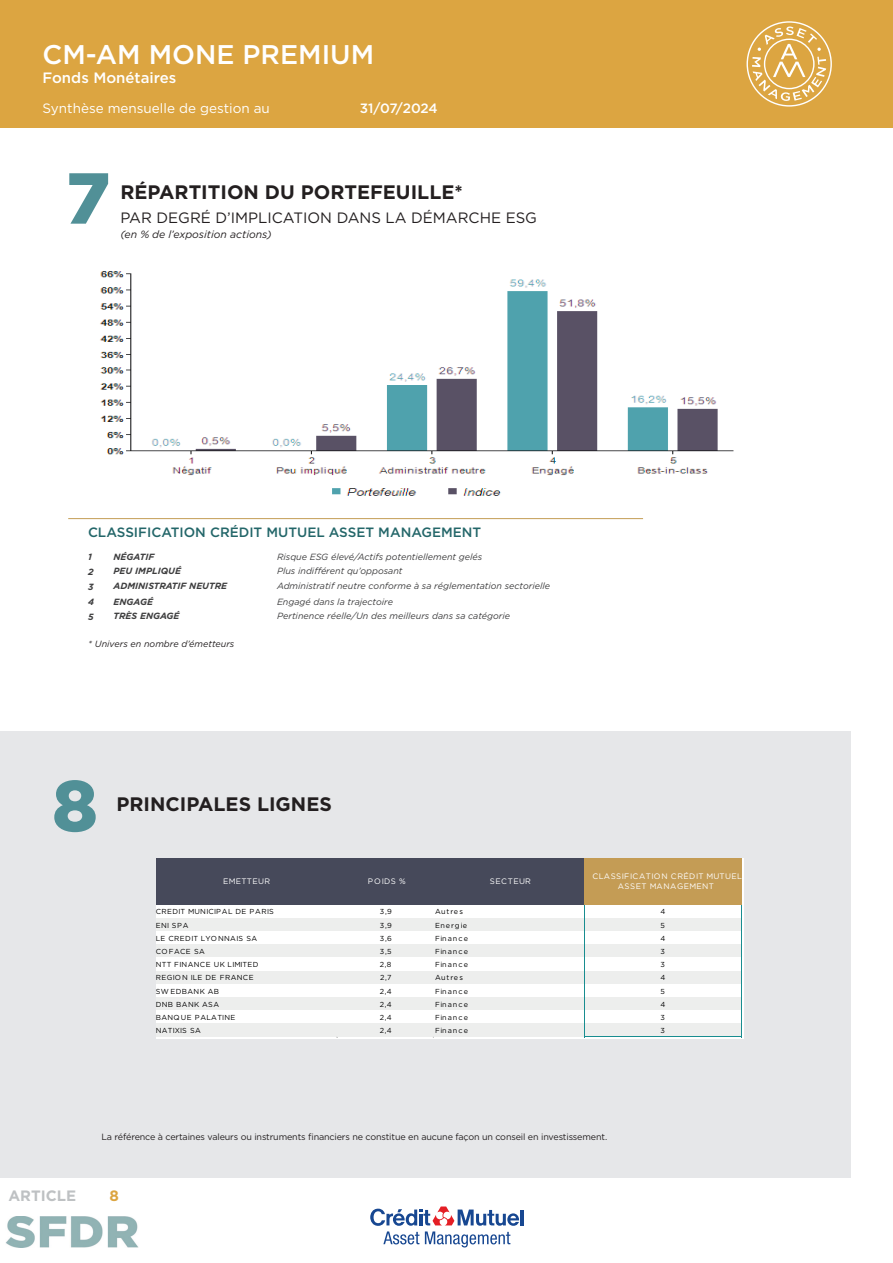
<style>
.page{position:relative;width:893px;height:1263px;background:#fff}
.page>*{position:absolute;margin:0;border:0;box-sizing:border-box;transform-origin:0 0}
.t1{font:900 72px "Gotham";color:#519097}
.t2{font:500 27px "Gotham";color:#fff}
.t3{font:700 19.5px "Gotham";color:#231f20}
.t4{font:15px "Gotham";color:#231f20}
.t5{font:500 15px "Gotham";color:#fff}
.t6{font:700 15px "Gotham";color:#bec1c3}
.t7{font:700 15px "Gotham";color:#dca541}
.t8{font:500 13.5px "Gotham";color:#236669}
.t9{font:13.5px "Gotham";color:#fff}
.t10{font:500 13.5px "Gotham";letter-spacing:-.01em;color:#fff}
.t11{font:italic 10.5px "Gotham";color:#231f20}
.t12{font:italic 9px "Gotham";color:#3e3e3f}
.t13{font:9px "Gotham";letter-spacing:-.015em;color:#231f20}
.t14{font:italic 700 9px "Gotham";color:#3e3e3f}
.t15{font:italic 9px "Gotham";color:#231f20}
.t16{font:7.95px/9.6px "Gotham Book 2";letter-spacing:.055em;color:#fff;text-align:center}
.t17{font:7.2px "Gotham Book 2";letter-spacing:.06em;color:#000001}
.t18{font:7.2px "Gotham Book 2";letter-spacing:.135em;color:#000001}
.t19{font:7.2px "Gotham Book 2";letter-spacing:.025em;color:#000001}
.t20{font:7.2px "Gotham Book 2";letter-spacing:.105em;color:#000001}
</style>
<div class="page">
<div style="left:0;top:0;width:893px;height:128px;background:#dca541"></div>
<svg style="left:746px;top:21px;width:86px;height:85px"></svg>
<hr style="left:68px;top:518px;width:575px;height:1px;background:#c49d55">
<div style="left:0;top:731px;width:850px;height:447px;background:#e6e7e9"></div>
<hr style="left:521px;top:1209px;width:3px;height:16px;background:#174791">
<svg style="left:370px;top:1206px;width:149px;height:41px"></svg>
<img style="left:6px;top:1216px;width:132px;height:31px">
<img style="left:100px;top:271px;width:634px;height:225px">
<div style="left:156px;top:858px;width:428px;height:47px;background:#46495a"></div>
<div style="left:584px;top:858px;width:157px;height:47px;background:#c49c55"></div>
<div style="left:156px;top:905px;width:585px;height:13px;background:#fff"></div>
<div style="left:156px;top:918px;width:585px;height:13px;background:#edeeed"></div>
<div style="left:156px;top:931px;width:585px;height:14px;background:#fff"></div>
<div style="left:156px;top:944px;width:585px;height:14px;background:#edeeed"></div>
<div style="left:156px;top:957px;width:585px;height:14px;background:#fff"></div>
<div style="left:156px;top:971px;width:585px;height:13px;background:#edeeed"></div>
<div style="left:156px;top:984px;width:585px;height:13px;background:#fff"></div>
<div style="left:156px;top:997px;width:585px;height:14px;background:#edeeed"></div>
<div style="left:156px;top:1010px;width:585px;height:14px;background:#fff"></div>
<div style="left:156px;top:1024px;width:585px;height:13px;background:#edeeed"></div>
<hr style="left:584px;top:905px;width:1px;height:132px;background:#188d90">
<hr style="left:741px;top:905px;width:1px;height:132px;background:#188d90">
<hr style="left:585px;top:1036px;width:156px;height:1px;background:#188d90">
<p class="t2" style="left:43px;top:44px;width:333px">CM-AM MONE PREMIUM</p>
<p class="t5" style="left:43px;top:72px;width:135px">Fonds Monétaires</p>
<p class="t9" style="left:43px;top:103px;width:229px">Synthèse mensuelle de gestion au</p>
<p class="t10" style="left:360px;top:103px;width:79px">31/07/2024</p>
<p class="t1" style="left:66px;top:166px;width:46px">7</p>
<p class="t3" style="left:120px;top:184px;width:344px">RÉPARTITION DU PORTEFEUILLE*</p>
<p class="t4" style="left:120px;top:212px;width:418px">PAR DEGRÉ D’IMPLICATION DANS LA DÉMARCHE ESG</p>
<p class="t11" style="left:120px;top:231px;width:153px">(en % de l’exposition actions)</p>
<p class="t8" style="left:88px;top:527px;width:395px">CLASSIFICATION CRÉDIT MUTUEL ASSET MANAGEMENT</p>
<p class="t14" style="left:88px;top:551px;width:5px">1</p>
<p class="t14" style="left:88px;top:566px;width:7px">2</p>
<p class="t14" style="left:88px;top:581px;width:7px">3</p>
<p class="t14" style="left:88px;top:596px;width:7px">4</p>
<p class="t14" style="left:88px;top:611px;width:7px">5</p>
<p class="t14" style="left:114px;top:551px;width:42px">NÉGATIF</p>
<p class="t12" style="left:277px;top:553px;width:207px">Risque ESG élevé/Actifs potentiellement gelés</p>
<p class="t14" style="left:114px;top:566px;width:69px">PEU IMPLIQUÉ</p>
<p class="t14" style="left:114px;top:580px;width:115px">ADMINISTRATIF NEUTRE</p>
<p class="t14" style="left:114px;top:596px;width:41px">ENGAGÉ</p>
<p class="t14" style="left:114px;top:611px;width:68px">TRÈS ENGAGÉ</p>
<p class="t12" style="left:277px;top:568px;width:127px">Plus indifférent qu’opposant</p>
<p class="t12" style="left:277px;top:582px;width:275px">Administratif neutre conforme à sa réglementation sectorielle</p>
<p class="t12" style="left:277px;top:598px;width:118px">Engagé dans la trajectoire</p>
<p class="t12" style="left:277px;top:613px;width:235px">Pertinence réelle/Un des meilleurs dans sa catégorie</p>
<p class="t15" style="left:88px;top:640px;width:148px">* Univers en nombre d’émetteurs</p>
<p class="t1" style="left:52px;top:774px;width:47px">8</p>
<p class="t3" style="left:116px;top:797px;width:217px">PRINCIPALES LIGNES</p>
<p class="t16" style="left:223px;top:876px;width:49px">EMETTEUR</p>
<p class="t16" style="left:368px;top:876px;width:39px">POIDS %</p>
<p class="t16" style="left:490px;top:876px;width:43px">SECTEUR</p>
<p class="t16" style="left:592px;top:872px;width:151px">CLASSIFICATION CRÉDIT MUTUEL<br>ASSET MANAGEMENT</p>
<p class="t17" style="left:156px;top:908px;width:120px">CREDIT MUNICIPAL DE PARIS</p>
<p class="t17" style="left:380px;top:908px;width:14px">3,9</p>
<p class="t17" style="left:435px;top:908px;width:29px">Autres</p>
<p class="t17" style="left:660px;top:908px;width:6px">4</p>
<p class="t17" style="left:156px;top:921px;width:34px">ENI SPA</p>
<p class="t17" style="left:380px;top:921px;width:14px">3,9</p>
<p class="t20" style="left:435px;top:921px;width:34px">Energie</p>
<p class="t17" style="left:660px;top:921px;width:6px">5</p>
<p class="t17" style="left:156px;top:934px;width:103px">LE CREDIT LYONNAIS SA</p>
<p class="t17" style="left:380px;top:934px;width:14px">3,6</p>
<p class="t18" style="left:435px;top:934px;width:34px">Finance</p>
<p class="t17" style="left:660px;top:934px;width:6px">4</p>
<p class="t17" style="left:156px;top:947px;width:51px">COFACE SA</p>
<p class="t17" style="left:380px;top:947px;width:13px">3,5</p>
<p class="t18" style="left:435px;top:947px;width:34px">Finance</p>
<p class="t17" style="left:660px;top:947px;width:6px">3</p>
<p class="t17" style="left:156px;top:960px;width:104px">NTT FINANCE UK LIMITED</p>
<p class="t17" style="left:380px;top:960px;width:13px">2,8</p>
<p class="t18" style="left:435px;top:960px;width:34px">Finance</p>
<p class="t17" style="left:660px;top:960px;width:6px">3</p>
<p class="t17" style="left:156px;top:974px;width:99px">REGION ILE DE FRANCE</p>
<p class="t17" style="left:380px;top:974px;width:13px">2,7</p>
<p class="t17" style="left:435px;top:974px;width:29px">Autres</p>
<p class="t17" style="left:660px;top:974px;width:6px">4</p>
<p class="t17" style="left:156px;top:987px;width:65px">SW EDBANK AB</p>
<p class="t17" style="left:380px;top:987px;width:13px">2,4</p>
<p class="t18" style="left:435px;top:987px;width:34px">Finance</p>
<p class="t17" style="left:660px;top:987px;width:6px">5</p>
<p class="t17" style="left:156px;top:1000px;width:65px">DNB BANK ASA</p>
<p class="t17" style="left:380px;top:1000px;width:13px">2,4</p>
<p class="t18" style="left:435px;top:1000px;width:34px">Finance</p>
<p class="t17" style="left:660px;top:1000px;width:6px">4</p>
<p class="t17" style="left:156px;top:1013px;width:81px">BANQUE PALATINE</p>
<p class="t17" style="left:380px;top:1013px;width:13px">2,4</p>
<p class="t18" style="left:435px;top:1013px;width:34px">Finance</p>
<p class="t17" style="left:660px;top:1013px;width:6px">3</p>
<p class="t19" style="left:156px;top:1026px;width:47px">NATIXIS SA</p>
<p class="t17" style="left:380px;top:1026px;width:13px">2,4</p>
<p class="t18" style="left:435px;top:1026px;width:34px">Finance</p>
<p class="t17" style="left:660px;top:1026px;width:6px">3</p>
<p class="t13" style="left:102px;top:1133px;width:507px">La référence à certaines valeurs ou instruments financiers ne constitue en aucune façon un conseil en investissement.</p>
<p class="t6" style="left:8px;top:1189px;width:69px">ARTICLE</p>
<p class="t7" style="left:109px;top:1189px;width:11px">8</p>
</div>
